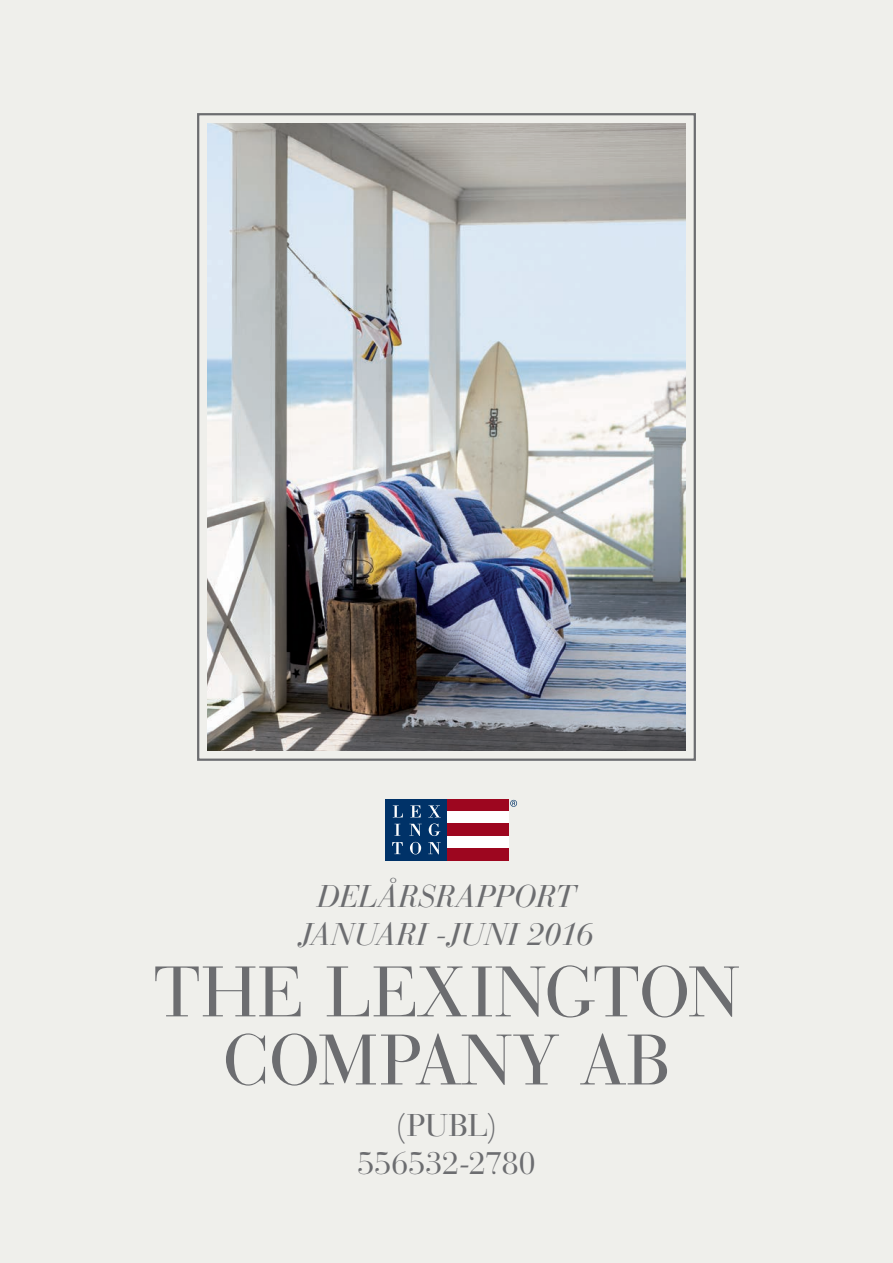
<style>
.page{position:relative;width:893px;height:1263px;background:#efefeb}
.page>*{position:absolute;margin:0;border:0;box-sizing:border-box;transform-origin:0 0}
.t1{font:70.8px/68.1px "Bauer Bodoni Std";letter-spacing:-.015em;color:#6c6d70;text-align:center}
.t2{font:italic 31.2px/37.3px "Bauer Bodoni LT";letter-spacing:.02em;color:#6c6d70;text-align:center}
.t3{font:31.2px/37.3px "Bauer Bodoni Std";letter-spacing:-.01em;color:#6c6d70;text-align:center}
</style>
<div class="page">
<div style="left:197px;top:113px;width:499px;height:648px;border:2px solid #6c6d70"></div>
<img style="left:208px;top:123px;width:477px;height:627px">
<div style="left:386px;top:799px;width:61px;height:61px;background:#003268"></div>
<div style="left:447px;top:799px;width:61px;height:12px;background:#9d061f"></div>
<div style="left:447px;top:811px;width:61px;height:13px;background:#fff"></div>
<div style="left:447px;top:824px;width:61px;height:12px;background:#9d061f"></div>
<div style="left:447px;top:836px;width:61px;height:12px;background:#fff"></div>
<div style="left:447px;top:848px;width:61px;height:12px;background:#9d061f"></div>
<svg style="left:393px;top:805px;width:10px;height:12px"></svg>
<svg style="left:410px;top:805px;width:11px;height:12px"></svg>
<svg style="left:428px;top:805px;width:12px;height:12px"></svg>
<svg style="left:394px;top:824px;width:6px;height:12px"></svg>
<svg style="left:409px;top:824px;width:13px;height:12px"></svg>
<svg style="left:429px;top:823px;width:11px;height:13px"></svg>
<svg style="left:392px;top:842px;width:11px;height:12px"></svg>
<svg style="left:410px;top:842px;width:11px;height:12px"></svg>
<svg style="left:428px;top:842px;width:13px;height:12px"></svg>
<svg style="left:510px;top:800px;width:7px;height:7px"></svg>
<p class="t2" style="left:300px;top:878px;width:295px">DELÅRSRAPPORT<br>JANUARI -JUNI 2016</p>
<h1 class="t1" style="left:153px;top:959px;width:588px">THE LEXINGTON<br>COMPANY AB</h1>
<p class="t3" style="left:357px;top:1107px;width:180px">(PUBL)<br>556532-2780</p>
</div>
